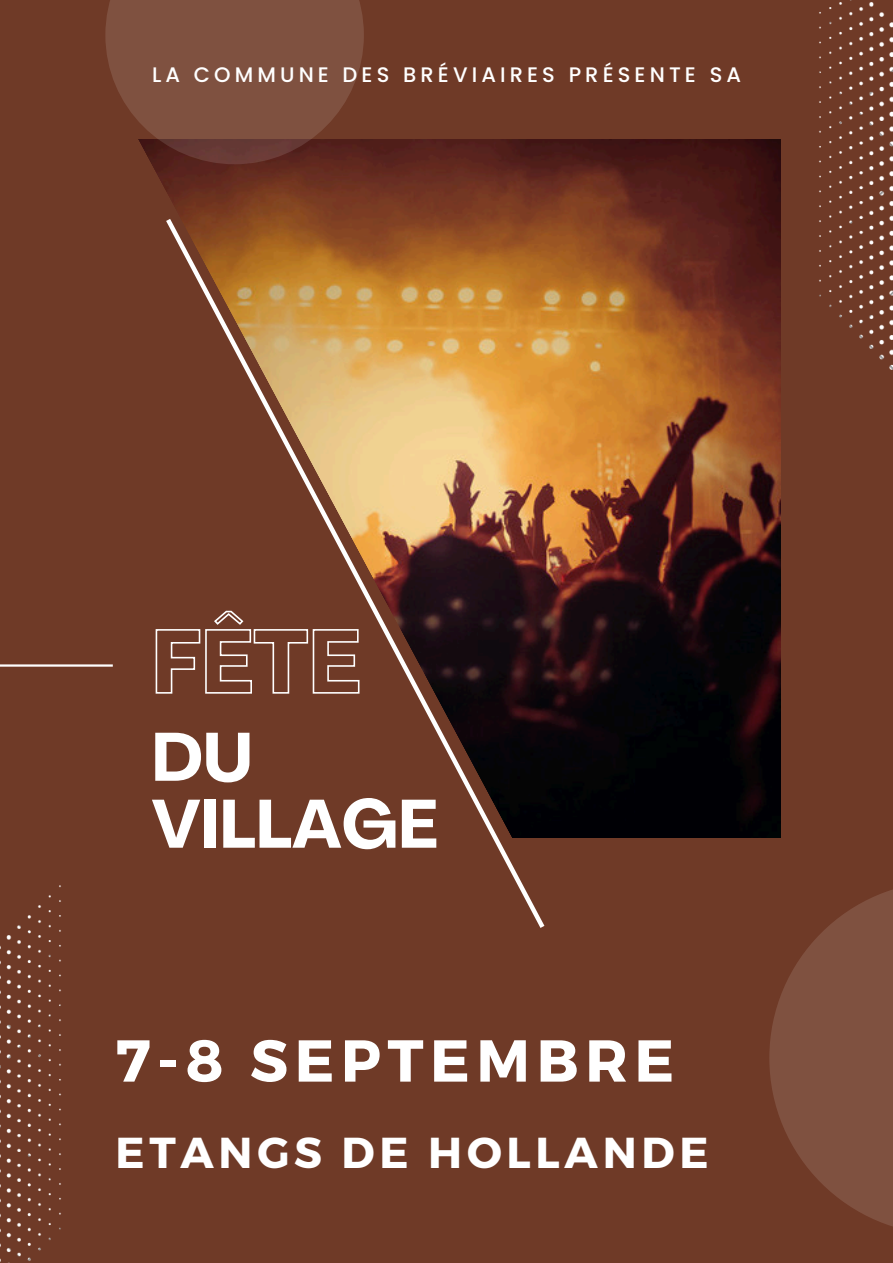
<style>
.page{position:relative;width:893px;height:1263px;background:#6f3a27}
.page>*{position:absolute;margin:0;border:0;box-sizing:border-box;transform-origin:0 0}
.t1{font:700 67.43px/66.9px "Agrandir";color:#fff}
.t2{font:700 59.03px "Montserrat";letter-spacing:.11em;color:#fff}
.t3{font:700 43.28px "Montserrat";letter-spacing:.11em;color:#fff}
.t4{font:500 21px "Poppins";letter-spacing:.195em;color:#fff}
</style>
<div class="page">
<img style="left:729px;top:139px;width:51px;height:699px">
<div style="left:105px;top:0;width:259px;height:164px;background:#7f5140"></div>
<svg style="left:105px;top:104px;width:624px;height:734px"></svg>
<svg style="left:769px;top:890px;width:124px;height:336px;fill:#7f5140"></svg>
<svg style="left:162px;top:214px;width:386px;height:714px"></svg>
<hr style="left:0;top:664px;width:113px;height:3px;background:#fff">
<img style="left:819px;top:0;width:74px;height:370px">
<img style="left:0;top:885px;width:61px;height:378px">
<svg style="left:155px;top:610px;width:205px;height:84px"></svg>
<h2 class="t4" style="left:152px;top:60px;width:590px">LA COMMUNE DES BRÉVIAIRES PRÉSENTE SA</h2>
<p class="t1" style="left:152px;top:730px;width:288px">DU<br>VILLAGE</p>
<h3 class="t2" style="left:115px;top:1022px;width:560px">7-8 SEPTEMBRE</h3>
<h4 class="t3" style="left:115px;top:1124px;width:594px">ETANGS DE HOLLANDE</h4>
</div>
